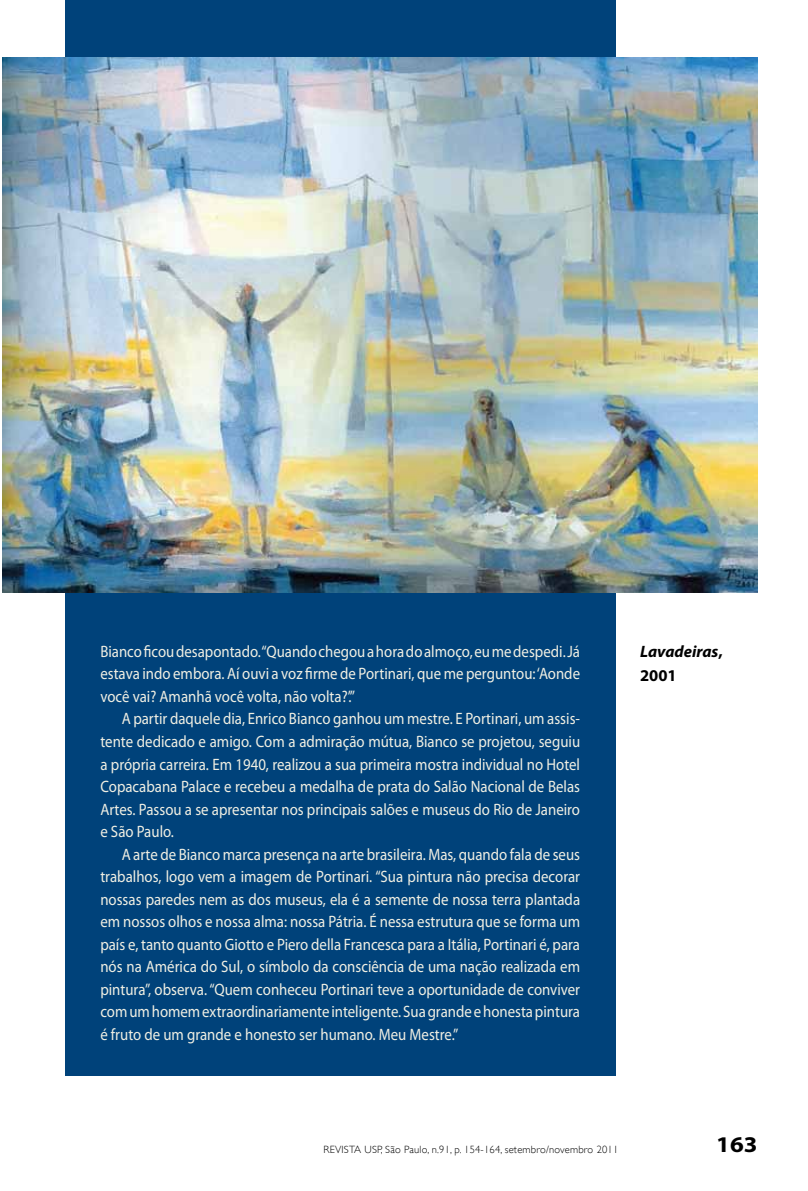
<style>
.page{position:relative;width:808px;height:1191px;background:#fff}
.page>*{position:absolute;margin:0;border:0;box-sizing:border-box;transform-origin:0 0}
.t1{font:700 22.5px "Myriad Pro";color:#000;scale:1.1 1}
.t2{font:16.5px/22.5px "Myriad Pro";color:#f0efe3;text-align:justify;scale:.9 1}
.t3{font:italic 700 16.5px/24px "Myriad Pro";color:#000}
.t4{font:300 10.5px "Gill Sans";letter-spacing:.02em;color:#000}
.s1{font-style:normal}
</style>
<div class="page">
<div style="left:65px;top:0;width:550px;height:1075px;background:#00427a"></div>
<img style="left:2px;top:57px;width:756px;height:536px">
<p class="t2" style="left:100px;top:640px;width:534px">Bianco ficou desapontado. “Quando chegou a hora do almoço, eu me despedi. Já estava indo embora. Aí ouvi a voz firme de Portinari, que me perguntou: ‘Aonde você vai? Amanhã você volta, não volta?’.”</p>
<p class="t2" style="left:100px;top:707px;width:535px;text-indent:21px">A partir daquele dia, Enrico Bianco ganhou um mestre. E Portinari, um assis&shy;tente dedicado e amigo. Com a admiração mútua, Bianco se projetou, seguiu a própria carreira. Em 1940, realizou a sua primeira mostra individual no Hotel Copacabana Palace e recebeu a medalha de prata do Salão Nacional de Belas Artes. Passou a se apresentar nos principais salões e museus do Rio de Janeiro e São Paulo.</p>
<p class="t2" style="left:100px;top:842px;width:535px;text-indent:21px">A arte de Bianco marca presença na arte brasileira. Mas, quando fala de seus trabalhos, logo vem a imagem de Portinari. “Sua pintura não precisa decorar nossas paredes nem as dos museus, ela é a semente de nossa terra plantada em nossos olhos e nossa alma: nossa Pátria. É nessa estrutura que se forma um país e, tanto quanto Giotto e Piero della Francesca para a Itália, Portinari é, para nós na América do Sul, o símbolo da consciência de uma nação realizada em pintura”, observa. “Quem conheceu Portinari teve a oportunidade de conviver com um homem extraordinariamente inteligente. Sua grande e honesta pintura é fruto de um grande e honesto ser humano. Meu Mestre.”</p>
<p class="t3" style="left:640px;top:638px;width:84px">Lavadeiras<span class="s1">,<br>2001</span></p>
<p class="t4" style="left:323px;top:1143px;width:296px">REVISTA USP, São Paulo, n.91, p. 154-164, setembro/novembro 2011</p>
<h1 class="t1" style="left:716px;top:1129px;width:39px">163</h1>
</div>
